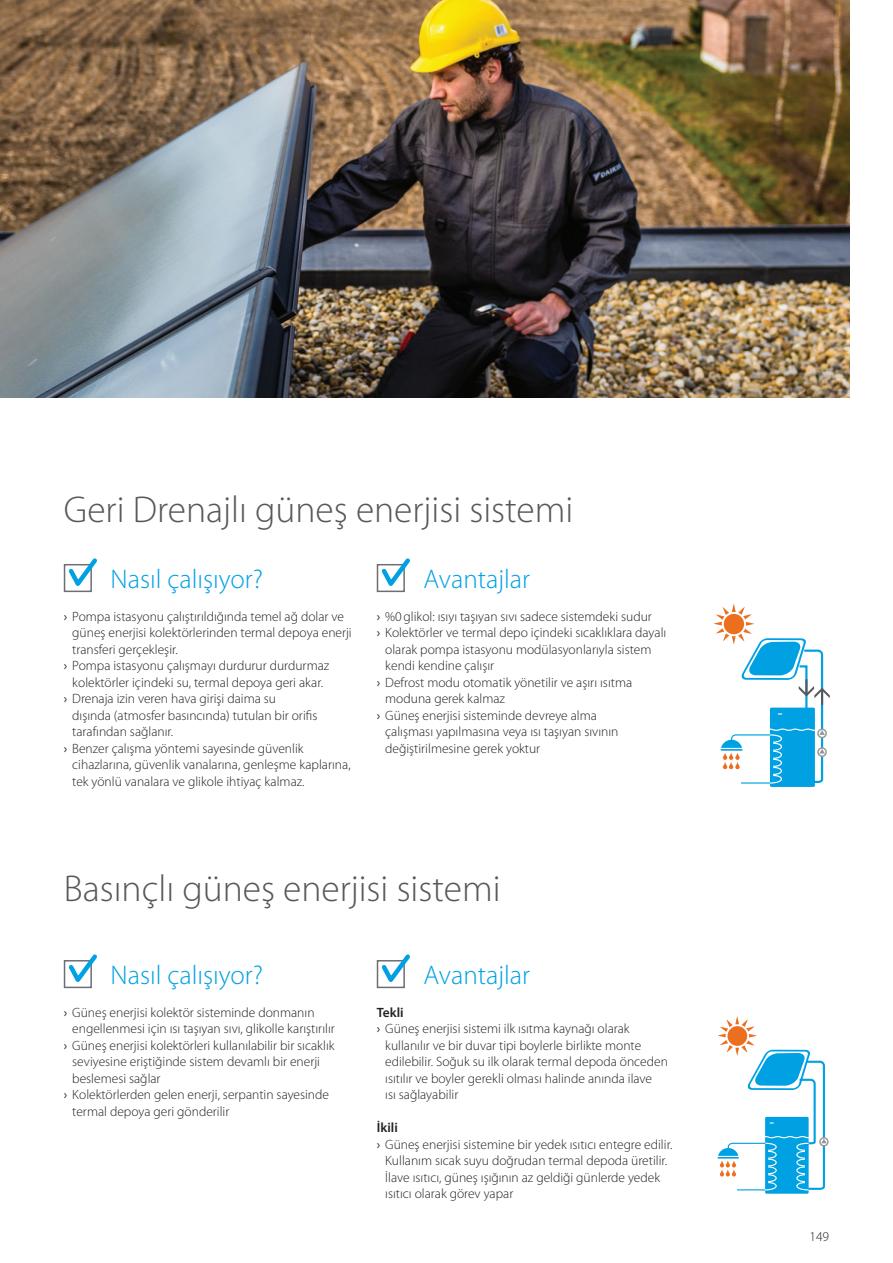
<style>
.page{position:relative;width:893px;height:1263px;background:#fff}
.page>*{position:absolute;margin:0;border:0;box-sizing:border-box;transform-origin:0 0}
.t1{font:300 37.5px "Myriad Pro";color:#57585a}
.t2{font:300 27px "Myriad Pro";color:#00a1e3}
.t3{font:300 13.5px "Myriad Pro";color:#231f20}
.t4{font:600 13.5px "Myriad Pro";color:#231f20}
.t5{font:700 3px "Myriad Pro";color:#fff}
.t6{font:700 2.85px "Myriad Pro";color:#fff}
.s1{font-weight:400}
</style>
<div class="page">
<img style="left:0;top:0;width:850px;height:397px">
<div style="left:64px;top:564px;width:28px;height:28px;border:2px solid #6e6f76"></div>
<svg style="left:65px;top:558px;width:32px;height:34px"></svg>
<div style="left:377px;top:564px;width:28px;height:28px;border:2px solid #6e6f76"></div>
<svg style="left:378px;top:558px;width:32px;height:34px"></svg>
<div style="left:64px;top:960px;width:28px;height:28px;border:2px solid #6e6f76"></div>
<svg style="left:65px;top:954px;width:32px;height:34px"></svg>
<div style="left:377px;top:960px;width:28px;height:28px;border:2px solid #6e6f76"></div>
<svg style="left:378px;top:954px;width:32px;height:34px"></svg>
<div style="left:765px;top:1117px;width:44px;height:77px;background:#00a1e3"></div>
<div style="left:819px;top:1137px;width:10px;height:9px;border:1px solid #97999c;border-radius:50%"></div>
<svg style="left:717px;top:1017px;width:110px;height:174px"></svg>
<div style="left:770px;top:708px;width:45px;height:79px;background:#00a1e3;border-radius:2px"></div>
<svg style="left:714px;top:604px;width:116px;height:180px"></svg>
<div style="left:724px;top:614px;width:20px;height:20px;background:#eb6f1f;border-radius:50%"></div>
<h1 class="t1" style="left:64px;top:488px;width:511px">Geri Drenajlı güneş enerjisi sistemi</h1>
<h2 class="t2" style="left:111px;top:564px;width:154px">Nasıl çalışıyor?</h2>
<p class="t3" style="left:64px;top:609px;width:282px"><span class="s1">›</span> Pompa istasyonu çalıştırıldığında temel ağ dolar ve</p>
<p class="t3" style="left:72px;top:625px;width:281px">güneş enerjisi kolektörlerinden termal depoya enerji</p>
<p class="t3" style="left:72px;top:642px;width:107px">transferi gerçekleşir.</p>
<p class="t3" style="left:64px;top:658px;width:267px"><span class="s1">›</span> Pompa istasyonu çalışmayı durdurur durdurmaz</p>
<p class="t3" style="left:72px;top:675px;width:252px">kolektörler içindeki su, termal depoya geri akar.</p>
<p class="t3" style="left:64px;top:691px;width:214px"><span class="s1">›</span> Drenaja izin veren hava girişi daima su</p>
<p class="t3" style="left:72px;top:708px;width:247px">dışında (atmosfer basıncında) tutulan bir orifis</p>
<p class="t3" style="left:72px;top:724px;width:102px">tarafından sağlanır.</p>
<p class="t3" style="left:64px;top:741px;width:241px"><span class="s1">›</span> Benzer çalışma yöntemi sayesinde güvenlik</p>
<p class="t3" style="left:72px;top:757px;width:280px">cihazlarına, güvenlik vanalarına, genleşme kaplarına,</p>
<p class="t3" style="left:72px;top:774px;width:234px">tek yönlü vanalara ve glikole ihtiyaç kalmaz.</p>
<h2 class="t2" style="left:423px;top:564px;width:108px">Avantajlar</h2>
<p class="t3" style="left:377px;top:609px;width:277px"><span class="s1">›</span> %0 glikol: ısıyı taşıyan sıvı sadece sistemdeki sudur</p>
<p class="t3" style="left:377px;top:625px;width:291px"><span class="s1">›</span> Kolektörler ve termal depo içindeki sıcaklıklara dayalı</p>
<p class="t3" style="left:385px;top:642px;width:268px">olarak pompa istasyonu modülasyonlarıyla sistem</p>
<p class="t3" style="left:385px;top:658px;width:110px">kendi kendine çalışır</p>
<p class="t3" style="left:377px;top:675px;width:257px"><span class="s1">›</span> Defrost modu otomatik yönetilir ve aşırı ısıtma</p>
<p class="t3" style="left:385px;top:691px;width:121px">moduna gerek kalmaz</p>
<p class="t3" style="left:377px;top:708px;width:222px"><span class="s1">›</span> Güneş enerjisi sisteminde devreye alma</p>
<p class="t3" style="left:385px;top:724px;width:235px">çalışması yapılmasına veya ısı taşıyan sıvının</p>
<p class="t3" style="left:385px;top:741px;width:156px">değiştirilmesine gerek yoktur</p>
<h1 class="t1" style="left:64px;top:868px;width:438px">Basınçlı güneş enerjisi sistemi</h1>
<h2 class="t2" style="left:111px;top:960px;width:154px">Nasıl çalışıyor?</h2>
<p class="t3" style="left:64px;top:1005px;width:252px"><span class="s1">›</span> Güneş enerjisi kolektör sisteminde donmanın</p>
<p class="t3" style="left:72px;top:1021px;width:264px">engellenmesi için ısı taşıyan sıvı, glikolle karıştırılır</p>
<p class="t3" style="left:64px;top:1038px;width:272px"><span class="s1">›</span> Güneş enerjisi kolektörleri kullanılabilir bir sıcaklık</p>
<p class="t3" style="left:72px;top:1054px;width:249px">seviyesine eriştiğinde sistem devamlı bir enerji</p>
<p class="t3" style="left:72px;top:1071px;width:90px">beslemesi sağlar</p>
<p class="t3" style="left:64px;top:1087px;width:267px"><span class="s1">›</span> Kolektörlerden gelen enerji, serpantin sayesinde</p>
<p class="t3" style="left:72px;top:1104px;width:159px">termal depoya geri gönderilir</p>
<h2 class="t2" style="left:423px;top:960px;width:108px">Avantajlar</h2>
<p class="t4" style="left:377px;top:1003px;width:28px">Tekli</p>
<p class="t3" style="left:377px;top:1021px;width:254px"><span class="s1">›</span> Güneş enerjisi sistemi ilk ısıtma kaynağı olarak</p>
<p class="t3" style="left:385px;top:1038px;width:257px">kullanılır ve bir duvar tipi boylerle birlikte monte</p>
<p class="t3" style="left:385px;top:1054px;width:284px">edilebilir. Soğuk su ilk olarak termal depoda önceden</p>
<p class="t3" style="left:385px;top:1071px;width:268px">ısıtılır ve boyler gerekli olması halinde anında ilave</p>
<p class="t3" style="left:385px;top:1087px;width:75px">ısı sağlayabilir</p>
<p class="t4" style="left:377px;top:1119px;width:23px">İkili</p>
<p class="t3" style="left:377px;top:1137px;width:297px"><span class="s1">›</span> Güneş enerjisi sistemine bir yedek ısıtıcı entegre edilir.</p>
<p class="t3" style="left:385px;top:1153px;width:283px">Kullanım sıcak suyu doğrudan termal depoda üretilir.</p>
<p class="t3" style="left:385px;top:1170px;width:276px">İlave ısıtıcı, güneş ışığının az geldiği günlerde yedek</p>
<p class="t3" style="left:385px;top:1186px;width:130px">ısıtıcı olarak görev yapar</p>
<p class="t5" style="left:778px;top:712px;width:6px">ON</p>
<p class="t6" style="left:770px;top:1121px;width:6px">ON</p>
<p class="t3" style="left:809px;top:1229px;width:21px">149</p>
</div>
